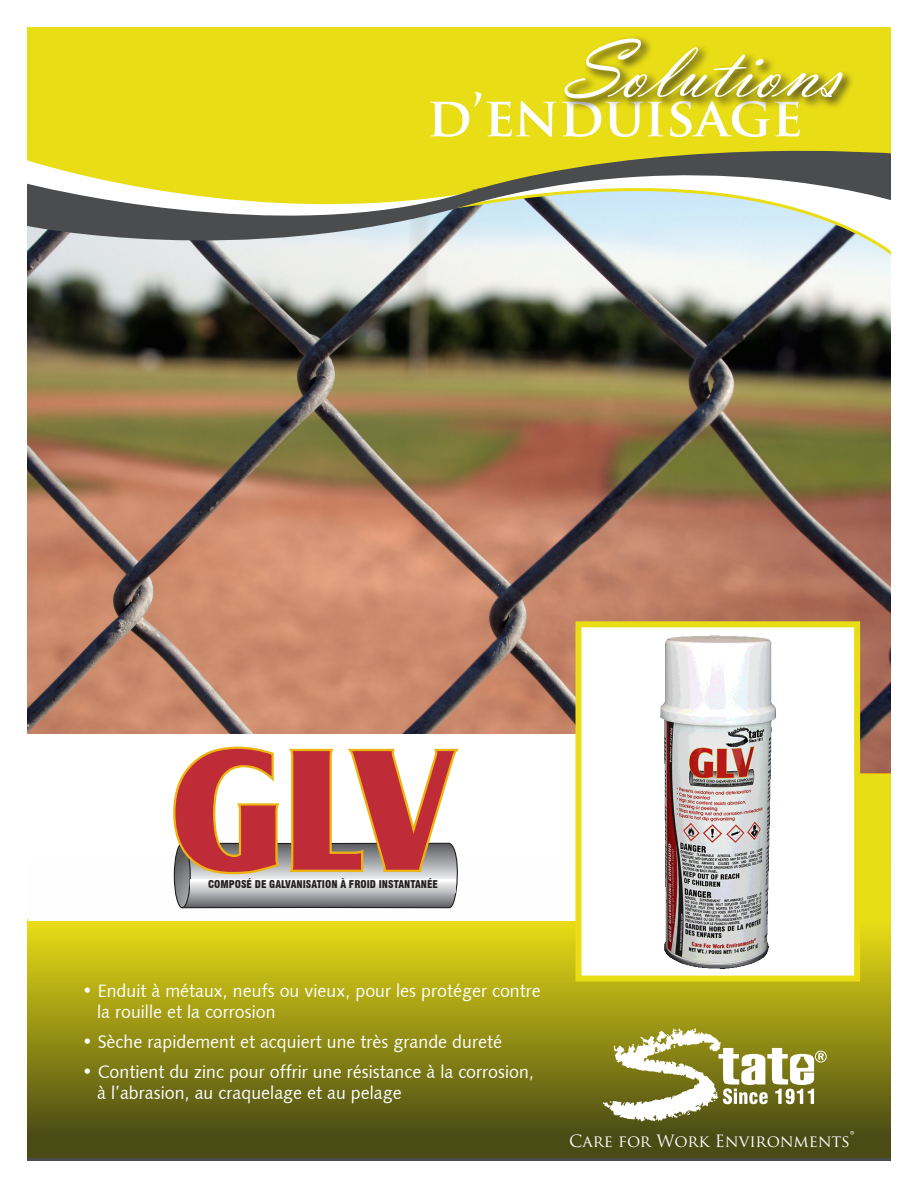
<style>
.page{position:relative;width:918px;height:1188px;background:#fff}
.page>*{position:absolute;margin:0;border:0;box-sizing:border-box;transform-origin:0 0}
.t1{font:85.5px "Vladimir Scr D";color:#fff}
.t2{font:700 54px "Trajan Pro";color:#fff}
.t3{font:18px "Humanist 531 BT Roman A";color:#fff}
.t4{font:16.5px "Trajan Pro";color:#fff}
.t5{font:900 condensed 10.5px "Swiss 721 BT";color:#231f20}
.s1{font-size:21px}
</style>
<div class="page">
<div style="left:27px;top:27px;width:864px;height:109px;background:#e9dd15"></div>
<img style="left:27px;top:270px;width:864px;height:891px">
<svg style="left:27px;top:136px;width:864px;height:134px"></svg>
<div style="left:562px;top:35px;width:293px;height:76px;background:#231f20;opacity:.75"></div>
<div style="left:578px;top:624px;width:279px;height:355px;background:#fff"></div>
<img style="left:660px;top:635px;width:116px;height:334px">
<div style="left:575px;top:621px;width:285px;height:361px;border:6px solid #e9dd15"></div>
<svg style="left:603px;top:1028px;width:224px;height:93px"></svg>
<svg style="left:191px;top:880px;width:264px;height:13px"></svg>
<p class="t1" style="left:564px;top:20px;width:279px">Solutions</p>
<p class="t2" style="left:427px;top:83px;width:377px">D’ENDUISAGE</p>
<p class="t5" style="left:208px;top:877px;width:232px">COMPOSÉ DE GALVANISATION À FROID INSTANTANÉE</p>
<p class="t3" style="left:82px;top:980px;width:460px">• Enduit à métaux, neufs ou vieux, pour les protéger contre</p>
<p class="t3" style="left:97px;top:1001px;width:180px">la rouille et la corrosion</p>
<p class="t3" style="left:82px;top:1031px;width:422px">• Sèche rapidement et acquiert une très grande dureté</p>
<p class="t3" style="left:82px;top:1061px;width:454px">• Contient du zinc pour offrir une résistance à la corrosion,</p>
<p class="t3" style="left:97px;top:1082px;width:306px">à l’abrasion, au craquelage et au pelage</p>
<p class="t4" style="left:569px;top:1130px;width:287px">Care for Work Environments<span class="s1">®</span></p>
</div>
